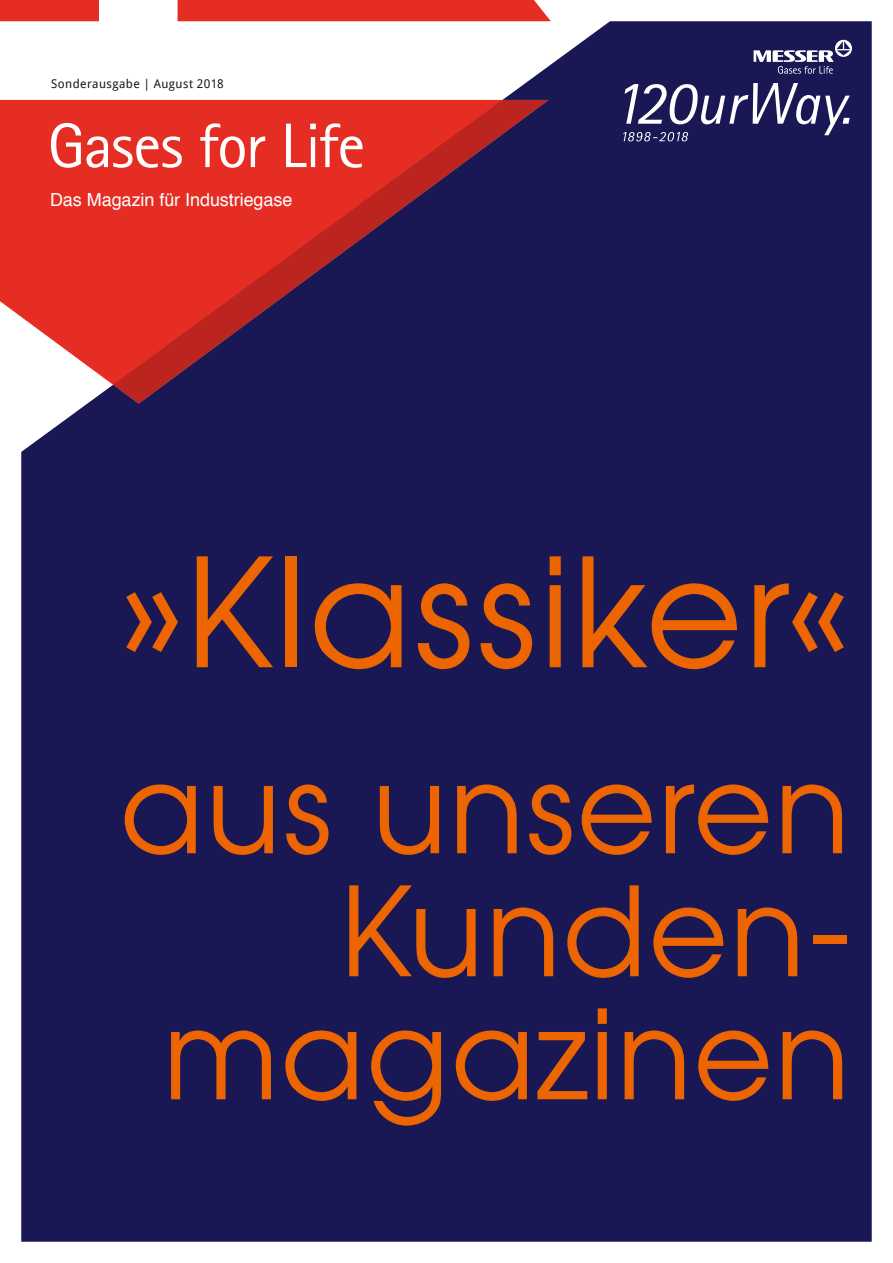
<style>
.page{position:relative;width:893px;height:1263px;background:#fff}
.page>*{position:absolute;margin:0;border:0;box-sizing:border-box;transform-origin:0 0}
.t1{font:150px "Avant Garde";letter-spacing:.015em;color:#ec6500}
.t2{font:123px/123px "Avant Garde";letter-spacing:.015em;color:#ec6500;text-align:right}
.t3{font:63px "AT Rotis Sans Serif";letter-spacing:-.02em;color:#fff}
.t4{font:18px "Helvetica";letter-spacing:-.005em;color:#fff}
.t5{font:12px "Droid Sans";letter-spacing:.04em;color:#181716}
</style>
<div class="page">
<div style="left:21px;top:21px;width:851px;height:1221px;background:#1a1854"></div>
<svg style="left:623px;top:83px;width:227px;height:58px"></svg>
<svg style="left:754px;top:40px;width:98px;height:34px"></svg>
<div style="left:178px;top:0;width:373px;height:21px;background:#e62d24"></div>
<div style="left:0;top:0;width:99px;height:21px;background:#e62d24"></div>
<svg style="left:0;top:100px;width:549px;height:304px;background:#962c3e"></svg>
<p class="t5" style="left:51px;top:77px;width:174px">Sonderausgabe | August 2018</p>
<p class="t3" style="left:48px;top:109px;width:319px">Gases for Life</p>
<p class="t4" style="left:50px;top:186px;width:244px">Das Magazin für Industriegase</p>
<p class="t1" style="left:120px;top:519px;width:731px">»Klassiker«</p>
<p class="t2" style="left:120px;top:745px;width:732px">aus unseren<br>Kunden&shy;magazinen</p>
</div>
